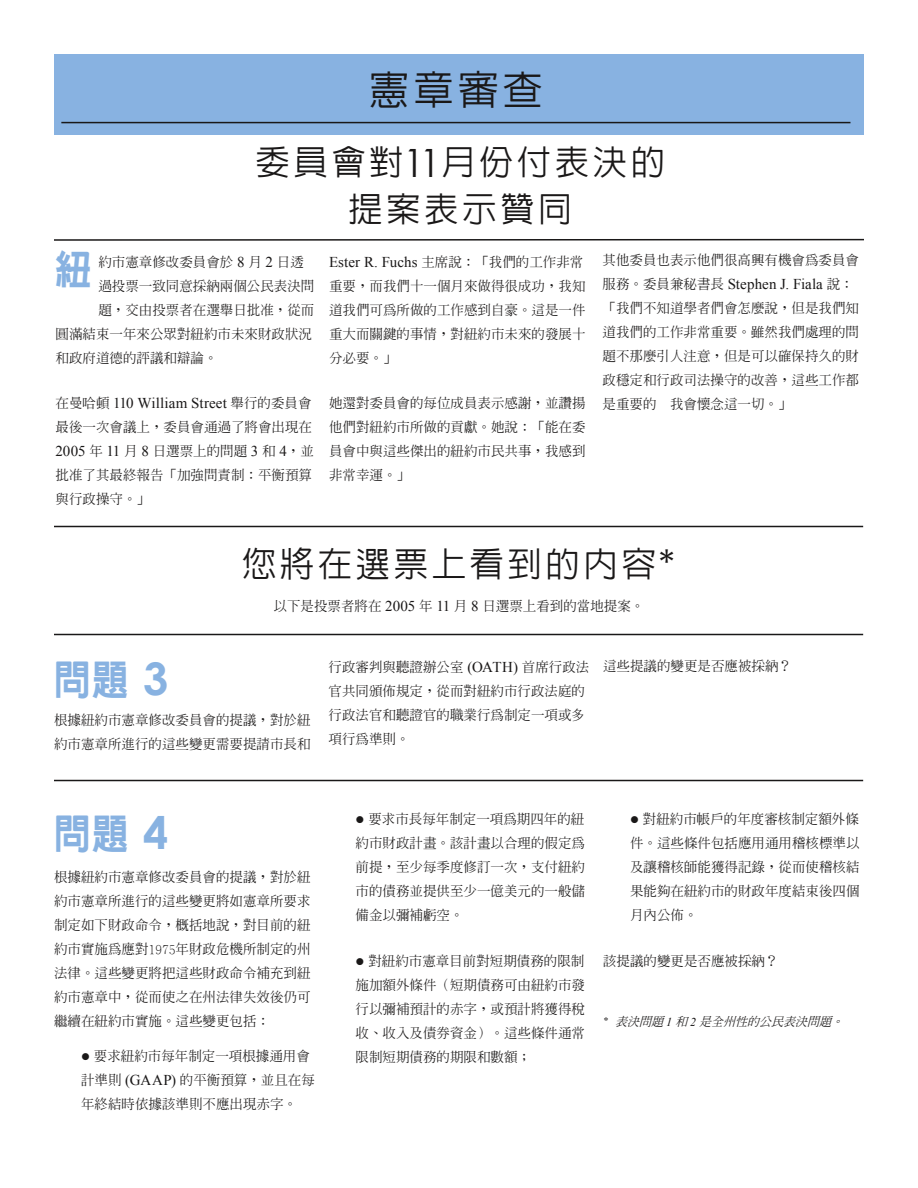
<style>
.page{position:relative;width:918px;height:1188px;background:#fff}
.page>*{position:absolute;margin:0;border:0;box-sizing:border-box;transform-origin:0 0}
.t1{font:800 40.5px "Lin Gothic";color:#88b2e1;scale:.9 1}
.t2{font:500 40.5px "Lin Gothic";color:#1a1818}
.t3{font:500 34.5px/46.5px "Lin Gothic";letter-spacing:.1em;color:#1a1818;text-align:center}
.t4{font:15px "Times New Roman";letter-spacing:.005em;color:#1a1818}
.t5{font:500 13.5px/24px "Inn Ming";color:#1a1818;text-align:justify}
.t6{font:italic 500 12px "Inn Ming";color:#1a1818}
.s1{font-family:"Century Gothic";font-weight:400;font-size:39px}
.s2{font-family:"Times New Roman";font-weight:400;font-size:15px}
.s3{font-family:"Inn Ming";font-weight:500;font-size:13.5px}
.s4{font-family:"Century Gothic";font-weight:700;font-size:45px}
.s5{font-style:normal}
.s6{font-family:"Times New Roman";font-weight:400}
</style>
<div class="page">
<div style="left:54px;top:54px;width:810px;height:81px;background:#88b2e1"></div>
<hr style="left:61px;top:122px;width:789px;height:1px;background:#1a1818">
<hr style="left:54px;top:239px;width:810px;height:2px;background:#1a1818">
<hr style="left:54px;top:526px;width:809px;height:1px;background:#1a1818">
<hr style="left:54px;top:634px;width:809px;height:1px;background:#1a1818">
<hr style="left:54px;top:780px;width:809px;height:1px;background:#1a1818">
<h1 class="t2" style="left:369px;top:69px;width:176px">憲章審查</h1>
<h2 class="t3" style="left:255px;top:139px;width:411px">委員會對<span class="s1">11</span>月份付表決的提案表示贊同</h2>
<h1 class="t1" style="left:56px;top:249px;width:42px">紐</h1>
<p class="t5" style="left:98px;top:249px;width:207px">約市憲章修改委員會於 <span class="s2">8</span> 月 <span class="s2">2</span> 日透</p>
<p class="t5" style="left:98px;top:273px;width:217px">過投票一致同意採納兩個公民表決問</p>
<p class="t5" style="left:98px;top:297px;width:217px">題，交由投票者在選舉日批准，從而</p>
<p class="t5" style="left:56px;top:321px;width:258px">圓滿結束一年來公眾對紐約市未來財政狀況</p>
<p class="t5" style="left:56px;top:345px;width:163px">和政府道德的評議和辯論。</p>
<p class="t4" style="left:56px;top:394px;width:258px"><span class="s3">在曼哈頓</span> 110 William Street <span class="s3">舉行的委員會</span></p>
<p class="t5" style="left:55px;top:415px;width:260px;text-align:left">最後一次會議上，委員會通過了將會出現在<br><span class="s2">2005</span> 年 <span class="s2">11</span> 月 <span class="s2">8</span> 日選票上的問題 <span class="s2">3</span> 和 <span class="s2">4</span>，並批准了其最終報告「加強問責制：平衡預算與行政操守。」</p>
<p class="t4" style="left:329px;top:253px;width:256px">Ester R. Fuchs <span class="s3">主席說：「我們的工作非常</span></p>
<p class="t5" style="left:329px;top:273px;width:258px">重要，而我們十一個月來做得很成功，我知道我們可為所做的工作感到自豪。這是一件重大而關鍵的事情，對紐約市未來的發展十分必要。」</p>
<p class="t5" style="left:329px;top:391px;width:258px">她還對委員會的每位成員表示感謝，並讚揚他們對紐約市所做的貢獻。她說：「能在委員會中與這些傑出的紐約市民共事，我感到非常幸運。」</p>
<p class="t5" style="left:602px;top:248px;width:258px">其他委員也表示他們很高興有機會為委員會</p>
<p class="t4" style="left:602px;top:276px;width:253px"><span class="s3">服務。委員兼秘書長</span> Stephen J. Fiala <span class="s3">說：</span></p>
<p class="t5" style="left:602px;top:296px;width:258px">「我們不知道學者們會怎麼說，但是我們知道我們的工作非常重要。雖然我們處理的問題不那麼引人注意，但是可以確保持久的財政穩定和行政司法操守的改善，這些工作都是重要的……我會懷念這一切。」</p>
<h2 class="t3" style="left:242px;top:541px;width:435px">您將在選票上看到的內容<span class="s1">*</span></h2>
<p class="t5" style="left:274px;top:594px;width:372px">以下是投票者將在 <span class="s2">2005</span> 年 <span class="s2">11</span> 月 <span class="s2">8</span> 日選票上看到的當地提案。</p>
<h1 class="t1" style="left:54px;top:660px;width:129px">問題 <span class="s4">3</span></h1>
<p class="t5" style="left:54px;top:708px;width:258px">根據紐約市憲章修改委員會的提議，對於紐約市憲章所進行的這些變更需要提請市長和</p>
<p class="t5" style="left:329px;top:655px;width:262px;text-align:left">行政審判與聽證辦公室 <span class="s2">(OATH)</span> 首席行政法官共同頒佈規定，從而對紐約市行政法庭的行政法官和聽證官的職業行為制定一項或多項行為準則。</p>
<p class="t5" style="left:603px;top:653px;width:190px">這些提議的變更是否應被採納？</p>
<h1 class="t1" style="left:54px;top:813px;width:129px">問題 <span class="s4">4</span></h1>
<p class="t5" style="left:54px;top:865px;width:258px">根據紐約市憲章修改委員會的提議，對於紐約市憲章所進行的這些變更將如憲章所要求制定如下財政命令，概括地說，對目前的紐約市實施為應對1975年財政危機所制定的州法律。這些變更將把這些財政命令補充到紐約市憲章中，從而使之在州法律失效後仍可繼續在紐約市實施。這些變更包括：</p>
<p class="t5" style="left:81px;top:1044px;width:235px;text-align:left">● 要求紐約市每年制定一項根據通用會計準則 <span class="s2">(GAAP)</span> 的平衡預算，並且在每年終結時依據該準則不應出現赤字。</p>
<p class="t5" style="left:356px;top:807px;width:231px">● 要求市長每年制定一項為期四年的紐約市財政計畫。該計畫以合理的假定為前提，至少每季度修訂一次，支付紐約市的債務並提供至少一億美元的一般儲備金以彌補虧空。</p>
<p class="t5" style="left:356px;top:949px;width:231px">● 對紐約市憲章目前對短期債務的限制施加額外條件（短期債務可由紐約市發行以彌補預計的赤字，或預計將獲得稅收、收入及債券資金）。這些條件通常限制短期債務的期限和數額；</p>
<p class="t5" style="left:630px;top:807px;width:231px">● 對紐約市帳戶的年度審核制定額外條件。這些條件包括應用通用稽核標準以及讓稽核師能獲得記錄，從而使稽核結果能夠在紐約市的財政年度結束後四個月內公佈。</p>
<p class="t5" style="left:603px;top:949px;width:177px">該提議的變更是否應被採納？</p>
<p class="t6" style="left:603px;top:1016px;width:245px"><span class="s5">*</span> 表決問題 <span class="s6">1</span> 和 <span class="s6">2</span> 是全州性的公民表決問題。</p>
</div>
